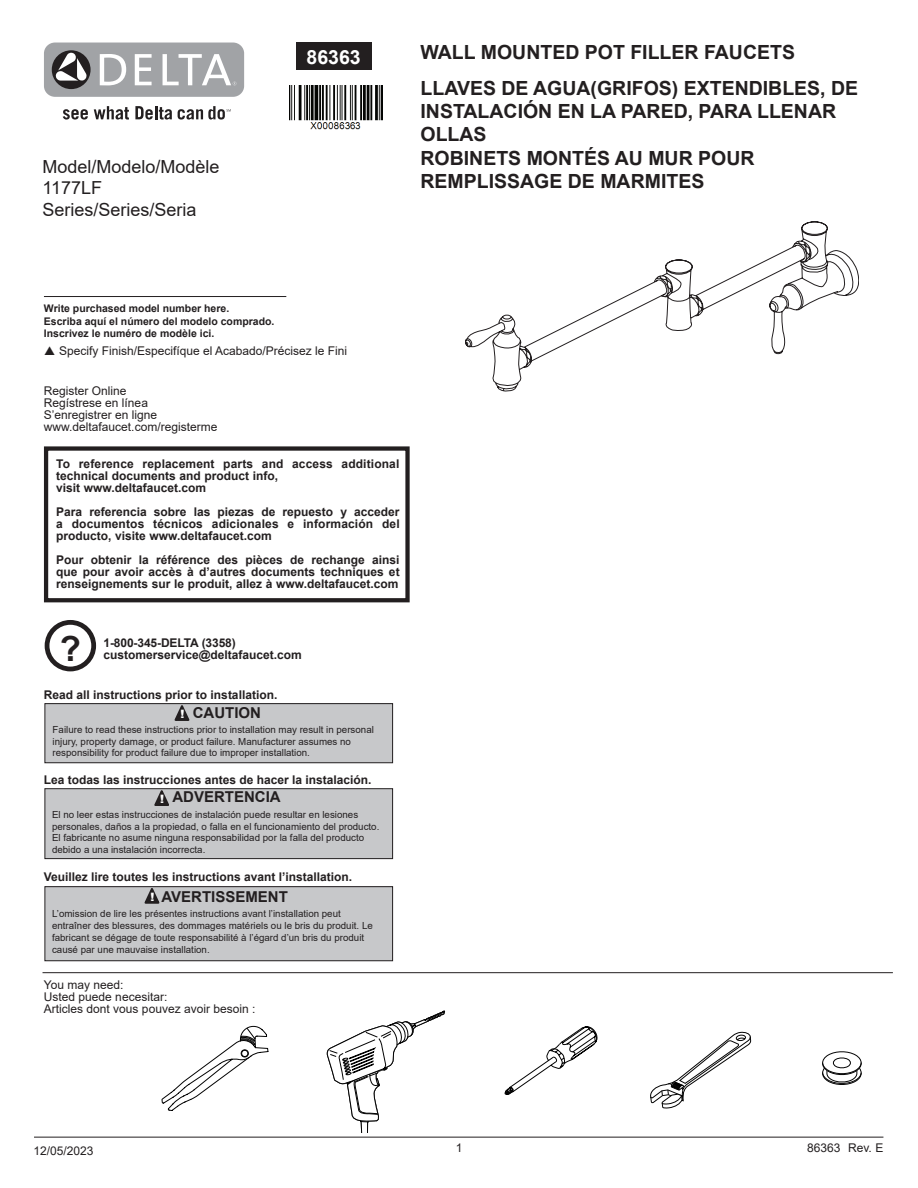
<style>
.page{position:relative;width:918px;height:1188px;background:#fff}
.page>*{position:absolute;margin:0;border:0;box-sizing:border-box;transform-origin:0 0}
.t1{font:700 34.5px "Arial";color:#231f20}
.t2{font:700 19.5px/23.4px "Arial";color:#231f20}
.t3{font:700 19.5px "Arial";color:#fff}
.t4{font:18px/21.6px "Arial";color:#231f20}
.t5{font:700 15px "Arial";color:#231f20}
.t6{font:700 12px/12px "Arial";color:#231f20;text-align:justify}
.t7{font:12px/12px "Arial";color:#231f20}
.t8{font:700 11.55px "Arial";color:#fff;scale:1.58 1}
.t9{font:700 10.5px/12.6px "Arial";color:#231f20}
.t10{font:9.75px/11.7px "Arial";color:#231f20}
.s1{font-size:11.55px;color:#fff}
</style>
<div class="page">
<hr style="left:34px;top:1137px;width:849px;height:1px;background:#231f20">
<div style="left:296px;top:42px;width:76px;height:28px;background:#231f20"></div>
<svg style="left:465px;top:222px;width:394px;height:169px"></svg>
<div style="left:44px;top:43px;width:200px;height:54px;background:#a1a3a6;border-radius:11px"></div>
<div style="left:52px;top:50px;width:39px;height:39px;background:#231f20;border-radius:50%"></div>
<svg style="left:100px;top:54px;width:26px;height:31px"></svg>
<svg style="left:135px;top:54px;width:17px;height:31px"></svg>
<svg style="left:163px;top:54px;width:73px;height:31px"></svg>
<svg style="left:55px;top:52px;width:32px;height:29px"></svg>
<svg style="left:63px;top:109px;width:25px;height:11px"></svg>
<svg style="left:94px;top:106px;width:35px;height:14px"></svg>
<svg style="left:135px;top:106px;width:37px;height:14px"></svg>
<svg style="left:178px;top:106px;width:53px;height:14px"></svg>
<hr style="left:44px;top:296px;width:242px;height:1px;background:#231f20">
<hr style="left:43px;top:972px;width:850px;height:1px;background:#231f20">
<div style="left:45px;top:704px;width:348px;height:59px;background:#c7c8ca"></div>
<div style="left:45px;top:703px;width:348px;height:60px;border:1px solid #231f20"></div>
<svg style="left:175px;top:705px;width:14px;height:16px"></svg>
<div style="left:45px;top:887px;width:348px;height:74px;background:#c7c8ca"></div>
<div style="left:45px;top:886px;width:348px;height:75px;border:1px solid #231f20"></div>
<svg style="left:145px;top:888px;width:14px;height:16px"></svg>
<div style="left:45px;top:789px;width:348px;height:70px;background:#c7c8ca"></div>
<div style="left:45px;top:788px;width:348px;height:71px;border:1px solid #231f20"></div>
<svg style="left:155px;top:790px;width:14px;height:16px"></svg>
<div style="left:44px;top:446px;width:366px;height:156px;border:4px solid #231f20"></div>
<div style="left:45px;top:620px;width:51px;height:51px;border:5px solid #231f20;border-radius:50%"></div>
<svg style="left:162px;top:1026px;width:107px;height:85px"></svg>
<svg style="left:650px;top:1032px;width:101px;height:77px"></svg>
<svg style="left:822px;top:1051px;width:39px;height:34px"></svg>
<svg style="left:505px;top:1026px;width:92px;height:69px"></svg>
<svg style="left:327px;top:1011px;width:118px;height:121px"></svg>
<img style="left:289px;top:85px;width:93px;height:45px">
<h3 class="t4" style="left:43px;top:156px;width:179px">Model/Modelo/Modèle<br>1177LF<br>Series/Series/Seria</h3>
<h2 class="t3" style="left:307px;top:43px;width:56px">86363</h2>
<h2 class="t2" style="left:421px;top:35px;width:439px;line-height:35.4px">WALL MOUNTED POT FILLER FAUCETS<br>LLAVES DE AGUA(GRIFOS) EXTENDIBLES, DE</h2>
<h2 class="t2" style="left:421px;top:100px;width:417px">INSTALACIÓN EN LA PARED, PARA LLENAR<br>OLLAS<br>ROBINETS MONTÉS AU MUR POUR<br>REMPLISSAGE DE MARMITES</h2>
<p class="t9" style="left:44px;top:302px;width:232px">Write purchased model number here.<br>Escriba aquí el número del modelo comprado.<br>Inscrivez le numéro de modèle ici.</p>
<p class="t7" style="left:59px;top:344px;width:290px">Specify Finish/Especifíque el Acabado/Précisez le Fini</p>
<p class="t7" style="left:44px;top:384px;width:175px">Register Online<br>Regístrese en línea<br>S’enregistrer en ligne www.deltafaucet.com/registerme</p>
<p class="t6" style="left:56px;top:458px;width:345px;text-align:left">To reference replacement parts and access additional technical documents and product info,<br>visit www.deltafaucet.com</p>
<p class="t6" style="left:56px;top:506px;width:345px">Para referencia sobre las piezas de repuesto y acceder a documentos técnicos adicionales e información del producto, visite www.deltafaucet.com</p>
<p class="t6" style="left:56px;top:554px;width:345px">Pour obtenir la référence des pièces de rechange ainsi que pour avoir accès à d’autres documents techniques et renseignements sur le produit, allez à www.deltafaucet.com</p>
<h1 class="t1" style="left:60px;top:624px;width:23px">?</h1>
<p class="t6" style="left:104px;top:637px;width:134px">1-800-345-DELTA (3358)</p>
<p class="t6" style="left:104px;top:649px;width:200px">customerservice@deltafaucet.com</p>
<p class="t6" style="left:44px;top:689px;width:235px">Read all instructions prior to installation.</p>
<h3 class="t5" style="left:193px;top:702px;width:70px">CAUTION</h3>
<p class="t8" style="left:179px;top:706px;width:5px">!</p>
<p class="t10" style="left:53px;top:724px;width:323px">Failure to read these instructions prior to installation may result in personal injury, property damage, or product failure. Manufacturer assumes no responsibility for product failure due to improper installation.</p>
<p class="t6" style="left:44px;top:774px;width:329px">Lea todas las instrucciones antes de hacer la instalación.</p>
<h3 class="t5" style="left:172px;top:787px;width:110px">ADVERTENCIA</h3>
<p class="t8" style="left:159px;top:791px;width:5px">!</p>
<p class="t10" style="left:52px;top:809px;width:329px">El no leer estas instrucciones de instalación puede resultar en lesiones personales, daños a la propiedad, o falla en el funcionamiento del producto.<br>El fabricante no asume ninguna responsabilidad por la falla del producto debido a una instalación incorrecta.</p>
<p class="t6" style="left:44px;top:871px;width:310px">Veuillez lire toutes les instructions avant l’installation.</p>
<h3 class="t5" style="left:149px;top:886px;width:140px"><span class="s1">!</span> AVERTISSEMENT</h3>
<p class="t10" style="left:52px;top:908px;width:322px">L’omission de lire les présentes instructions avant l’installation peut entraîner des blessures, des dommages matériels ou le bris du produit. Le fabricant se dégage de toute responsabilité à l’égard d’un bris du produit causé par une mauvaise installation.</p>
<p class="t7" style="left:44px;top:979px;width:213px">You may need:<br>Usted puede necesitar:<br>Articles dont vous pouvez avoir besoin :</p>
<p class="t7" style="left:33px;top:1145px;width:62px">12/05/2023</p>
<p class="t7" style="left:456px;top:1142px;width:8px">1</p>
<p class="t7" style="left:807px;top:1142px;width:78px">86363 Rev. E</p>
</div>
